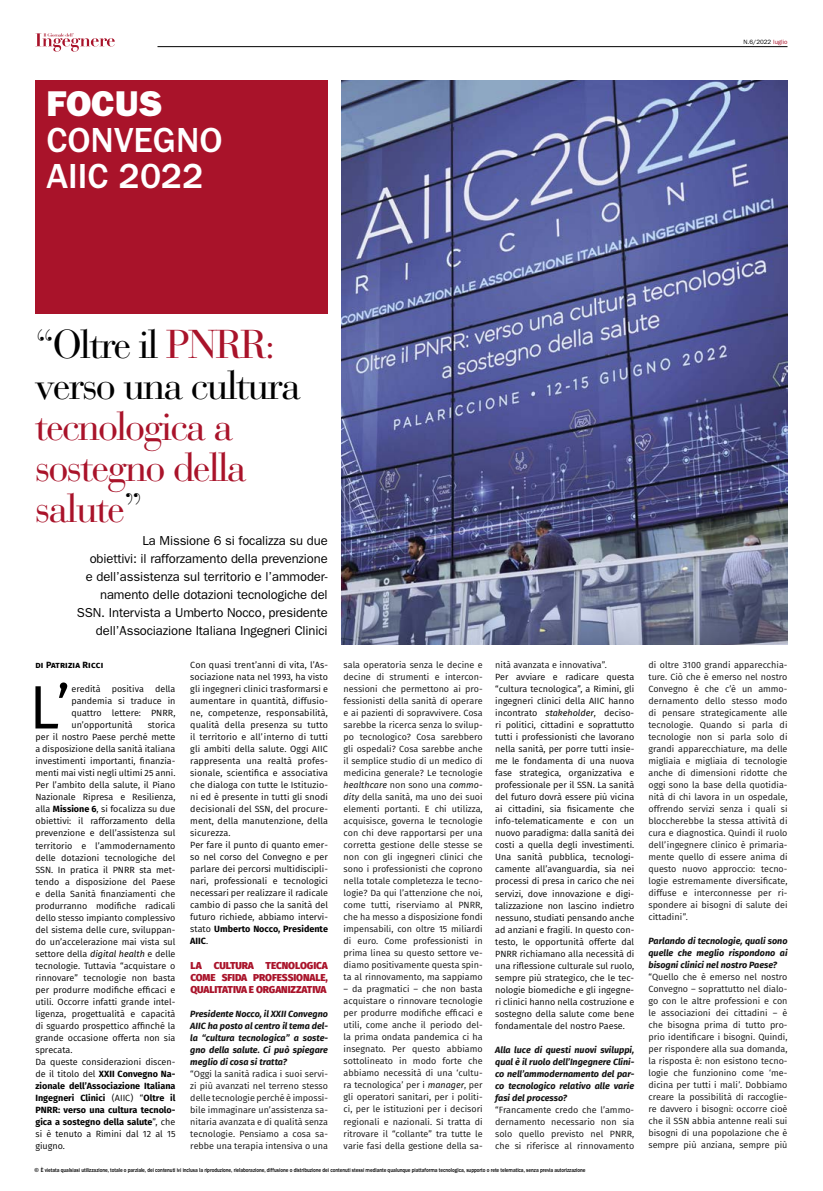
<style>
.page{position:relative;width:823px;height:1191px;background:#fff}
.page>*{position:absolute;margin:0;border:0;box-sizing:border-box;transform-origin:0 0}
.t1{font:61.3px "Fira Sans";color:#000}
.t2{font:40px/41px "Bauer Bodoni Std";letter-spacing:-.05em;color:#a9132a}
.t3{font:40px/41px "Bauer Bodoni Std";letter-spacing:-.05em;color:#000}
.t4{font:500 36px/36px "ITC Franklin Gothic Std";color:#fff}
.t5{font:36px "ITC Franklin Gothic Std Hvy";color:#fff}
.t6{font:13px/18px "ITC Franklin Gothic Std";letter-spacing:-.01em;color:#000;text-align:right}
.t7{font:800 10px/12px "Fira Sans";letter-spacing:-.01em;color:#a9132a;text-align:justify}
.t8{font:9px/12px "Fira Sans";color:#000;text-align:justify}
.t9{font:9px/12px "Fira Sans";color:#111;text-align:justify}
.t10{font:italic 700 9px/12px "Fira Sans";color:#111;text-align:justify}
.t11{font:700 9px "Fira Sans";letter-spacing:.02em;color:#000}
.t12{font:6.2px "ITC Franklin Gothic Std";color:#000}
.t13{font:500 6px "Franklin Gothic";letter-spacing:-.01em;color:#000}
.s1{color:#a9132a}
.s2{color:#000}
.s3{font-weight:700}
.s4{font-style:italic}
</style>
<div class="page">
<hr style="left:157px;top:46px;width:630px;height:1px;background:#000">
<svg style="left:35px;top:33px;width:80px;height:19px"></svg>
<div style="left:35px;top:80px;width:292px;height:234px;background:#a9132a"></div>
<img style="left:342px;top:80px;width:445px;height:564px">
<h3 class="t5" style="left:47px;top:83px;width:117px">FOCUS</h3>
<h3 class="t4" style="left:47px;top:123px;width:177px">CONVEGNO<br>AIIC 2022</h3>
<p class="t12" style="left:743px;top:38px;width:46px">N.6/2022 <span class="s1">luglio</span></p>
<h2 class="t3" style="left:35px;top:324px;width:267px">“Oltre il <span class="s1">PNRR: </span>verso una cultura</h2>
<h2 class="t2" style="left:35px;top:406px;width:213px">tecnologica a sostegno della salute<span class="s2">”</span></h2>
<p class="t6" style="left:77px;top:532px;width:252px">La Missione 6 si focalizza su due<br>obiettivi: il rafforzamento della prevenzione<br>e dell’assistenza sul territorio e l’ammoder&shy;namento delle dotazioni tecnologiche del SSN. Intervista a Umberto Nocco, presidente dell’Associazione Italiana Ingegneri Clinici</p>
<p class="t11" style="left:35px;top:658px;width:69px">di Patrizia Ricci</p>
<h1 class="t1" style="left:29px;top:661px;width:43px">L’</h1>
<p class="t8" style="left:71px;top:683px;width:105px">eredità positiva della pandemia si traduce in quattro lettere: PNRR, un’opportunità</p>
<p class="t8" style="left:190px;top:659px;width:139px;text-align:left">Con quasi trent’anni di vita, l’As&shy;sociazione nata nel 1993, ha visto gli ingegneri clinici trasformarsi e aumentare in quantità, diffusio&shy;ne, competenze, responsabilità, qualità della presenza su tutto il territorio e all’interno di tutti gli ambiti della salute. Oggi AIIC rappresenta una realtà profes&shy;sionale, scientifica e associativa che dialoga con tutte le Istituzio&shy;ni ed è presente in tutti gli snodi decisionali del SSN, del procure&shy;ment, della manutenzione, della sicurezza.<br>Per fare il punto di quanto emer&shy;so nel corso del Convegno e per parlare dei percorsi multidiscipli&shy;nari, professionali e tecnologici necessari per realizzare il radicale cambio di passo che la sanità del futuro richiede, abbiamo intervi&shy;stato <span class="s3">Umberto Nocco, Presidente<br>AIIC</span>.</p>
<p class="t7" style="left:190px;top:958px;width:139px">LA CULTURA TECNOLOGICA COME SFIDA PROFESSIONALE, QUALITATIVA E ORGANIZZATIVA</p>
<p class="t10" style="left:190px;top:1006px;width:139px">Presidente Nocco, il XXII Convegno AIIC ha posto al centro il tema del&shy;la “cultura tecnologica” a soste&shy;gno della salute. Ci può spiegare meglio di cosa si tratta?</p>
<p class="t9" style="left:190px;top:1067px;width:139px">“Oggi la sanità radica i suoi servi&shy;zi più avanzati nel terreno stesso delle tecnologie perché è impossi&shy;bile immaginare un’assistenza sa&shy;nitaria avanzata e di qualità senza tecnologie. Pensiamo a cosa sa&shy;rebbe una terapia intensiva o una</p>
<p class="t8" style="left:35px;top:719px;width:141px;text-align:left;text-indent:112px">storica per il nostro Paese perché mette a disposizione della sanità italiana investimenti importanti, finanzia&shy;menti mai visti negli ultimi 25 anni.<br>Per l’ambito della salute, il Piano<br>Nazionale Ripresa e Resilienza, alla <span class="s3">Missione 6</span>, si focalizza su due obiettivi: il rafforzamento della prevenzione e dell’assistenza sul territorio e l’ammodernamento delle dotazioni tecnologiche del<br>SSN. In pratica il PNRR sta met&shy;tendo a disposizione del Paese e della Sanità finanziamenti che produrranno modifiche radicali dello stesso impianto complessivo del sistema delle cure, sviluppan&shy;do un’accelerazione mai vista sul settore della <span class="s4">digital health</span> e delle tecnologie. Tuttavia “acquistare o rinnovare” tecnologie non basta per produrre modifiche efficaci e utili. Occorre infatti grande intel&shy;ligenza, progettualità e capacità di sguardo prospettico affinché la grande occasione offerta non sia sprecata.<br>Da queste considerazioni discen&shy;de il titolo del <span class="s3">XXII Convegno Na&shy;zionale dell’Associazione Italiana<br>Ingegneri Clinici</span> (AIIC) “<span class="s3">Oltre il<br>PNRR: verso una cultura tecnolo&shy;gica a sostegno della salute</span>”, che si è tenuto a Rimini dal 12 al 15 giugno.</p>
<p class="t9" style="left:343px;top:659px;width:140px">sala operatoria senza le decine e decine di strumenti e intercon&shy;nessioni che permettono ai pro&shy;fessionisti della sanità di operare e ai pazienti di sopravvivere. Cosa sarebbe la ricerca senza lo svilup&shy;po tecnologico? Cosa sarebbero gli ospedali? Cosa sarebbe anche il semplice studio di un medico di medicina generale? Le tecnologie <span class="s4">healthcare</span> non sono una <span class="s4">commo&shy;dity</span> della sanità, ma uno dei suoi elementi portanti. E chi utilizza, acquisisce, governa le tecnologie con chi deve rapportarsi per una corretta gestione delle stesse se non con gli ingegneri clinici che sono i professionisti che coprono nella totale completezza le tecno&shy;logie? Da qui l’attenzione che noi, come tutti, riserviamo al PNRR, che ha messo a disposizione fondi impensabili, con oltre 15 miliardi di euro. Come professionisti in prima linea su questo settore ve&shy;diamo positivamente questa spin&shy;ta al rinnovamento, ma sappiamo</p>
<p class="t9" style="left:343px;top:983px;width:140px">– da pragmatici – che non basta acquistare o rinnovare tecnologie per produrre modifiche efficaci e utili, come anche il periodo del&shy;la prima ondata pandemica ci ha insegnato. Per questo abbiamo sottolineato in modo forte che abbiamo necessità di una ‘cultu&shy;ra tecnologica’ per i <span class="s4">manager</span>, per gli operatori sanitari, per i politi&shy;ci, per le istituzioni per i decisori regionali e nazionali. Si tratta di ritrovare il “collante” tra tutte le varie fasi della gestione della sa-</p>
<p class="t9" style="left:495px;top:659px;width:113px">nità avanzata e innovativa”.</p>
<p class="t8" style="left:495px;top:671px;width:140px">Per avviare e radicare questa “cultura tecnologica”, a Rimini, gli ingegneri clinici della AIIC hanno incontrato <span class="s4">stakeholder</span>, deciso&shy;ri politici, cittadini e soprattutto tutti i professionisti che lavorano nella sanità, per porre tutti insie&shy;me le fondamenta di una nuova fase strategica, organizzativa e professionale per il SSN. La sanità del futuro dovrà essere più vicina ai cittadini, sia fisicamente che info-telematicamente e con un nuovo paradigma: dalla sanità dei costi a quella degli investimenti.<br>Una sanità pubblica, tecnologi&shy;camente all’avanguardia, sia nei processi di presa in carico che nei servizi, dove innovazione e digi&shy;talizzazione non lascino indietro nessuno, studiati pensando anche ad anziani e fragili. In questo con&shy;testo, le opportunità offerte dal PNRR richiamano alla necessità di una riflessione culturale sul ruolo, sempre più strategico, che le tec&shy;nologie biomediche e gli ingegne&shy;ri clinici hanno nella costruzione e sostegno della salute come bene fondamentale del nostro Paese.</p>
<p class="t10" style="left:495px;top:1042px;width:140px">Alla luce di questi nuovi sviluppi, qual è il ruolo dell’Ingegnere Clini&shy;co nell’ammodernamento del par&shy;co tecnologico relativo alle varie fasi del processo?</p>
<p class="t9" style="left:495px;top:1103px;width:140px">“Francamente credo che l’ammo&shy;dernamento necessario non sia solo quello previsto nel PNRR, che si riferisce al rinnovamento</p>
<p class="t13" style="left:35px;top:1166px;width:552px">© È vietata qualsiasi utilizzazione, totale o parziale, dei contenuti ivi inclusa la riproduzione, rielaborazione, diffusione o distribuzione dei contenuti stessi mediante qualunque piattaforma tecnologica, supporto o rete telematica, senza previa autorizzazione</p>
<p class="t9" style="left:648px;top:659px;width:140px">di oltre 3100 grandi apparecchia&shy;ture. Ciò che è emerso nel nostro Convegno è che c’è un ammo&shy;dernamento dello stesso modo di pensare strategicamente alle tecnologie. Quando si parla di tecnologie non si parla solo di grandi apparecchiature, ma delle migliaia e migliaia di tecnologie anche di dimensioni ridotte che oggi sono la base della quotidia&shy;nità di chi lavora in un ospedale, offrendo servizi senza i quali si bloccherebbe la stessa attività di cura e diagnostica. Quindi il ruolo dell’ingegnere clinico è primaria&shy;mente quello di essere anima di questo nuovo approccio: tecno&shy;logie estremamente diversificate, diffuse e interconnesse per ri&shy;spondere ai bisogni di salute dei cittadini”.</p>
<p class="t10" style="left:648px;top:934px;width:140px">Parlando di tecnologie, quali sono quelle che meglio rispondono ai bisogni clinici nel nostro Paese?</p>
<p class="t9" style="left:648px;top:971px;width:140px">“Quello che è emerso nel nostro Convegno – soprattutto nel dialo&shy;go con le altre professioni e con le associazioni dei cittadini – è che bisogna prima di tutto pro&shy;prio identificare i bisogni. Quindi, per rispondere alla sua domanda, la risposta è: non esistono tecno&shy;logie che funzionino come ‘me&shy;dicina per tutti i mali’. Dobbiamo creare la possibilità di raccoglie&shy;re davvero i bisogni: occorre cioè che il SSN abbia antenne reali sui bisogni di una popolazione che è sempre più anziana, sempre più</p>
</div>
